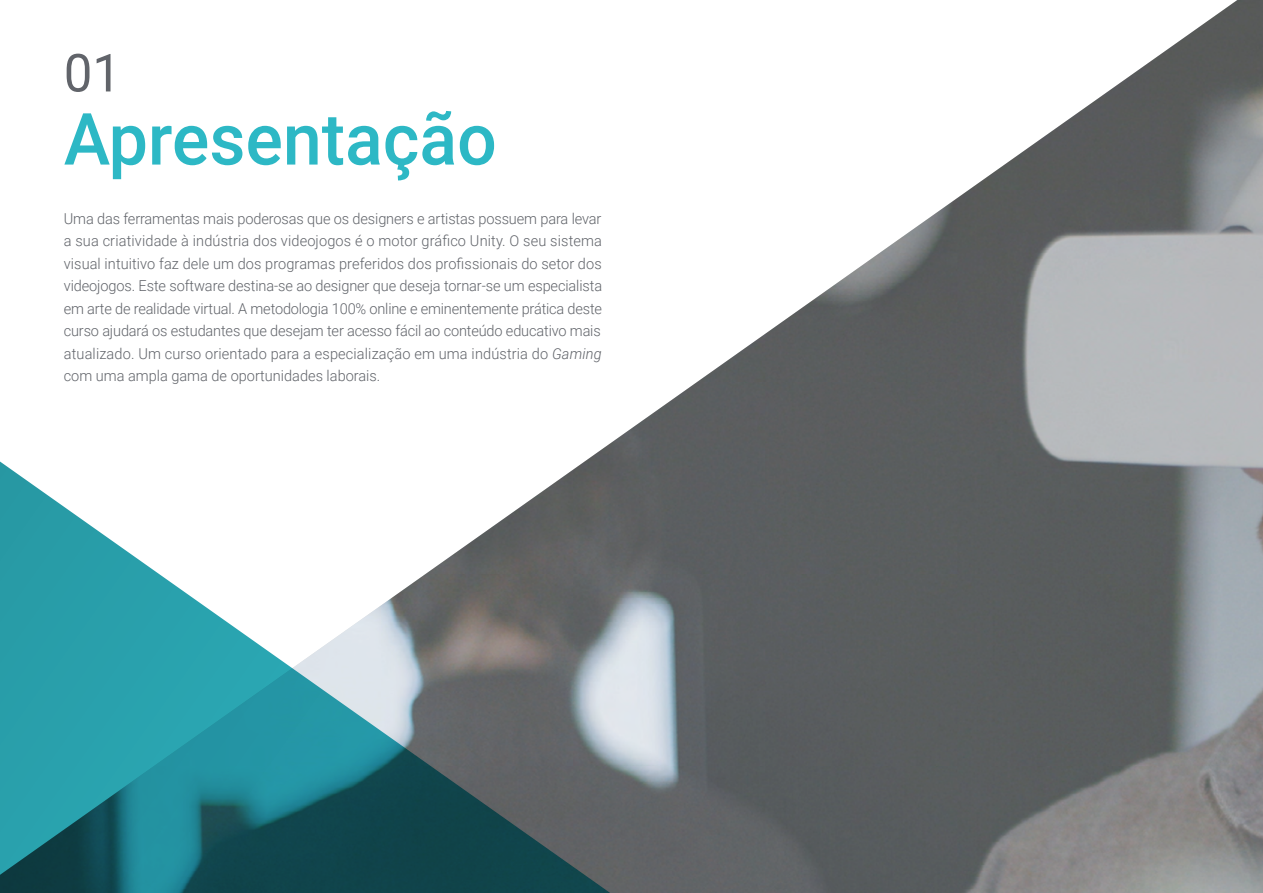
<style>
.page{position:relative;width:1263px;height:893px;background:#fff}
.page>*{position:absolute;margin:0;border:0;box-sizing:border-box;transform-origin:0 0}
.t1{font:500 72px "Roboto";color:#2db8c5}
.t2{font:52.5px "Roboto";color:#61646a}
.t3{font:300 15px/22.5px "Roboto";color:#61646a;text-align:justify}
.s1{font-style:italic}
</style>
<div class="page">
<img style="left:606px;top:0;width:657px;height:893px">
<svg style="left:0;top:446px;width:640px;height:447px"></svg>
<h2 class="t2" style="left:64px;top:36px;width:59px">01</h2>
<h1 class="t1" style="left:64px;top:89px;width:435px">Apresentação</h1>
<p class="t3" style="left:64px;top:207px;width:540px">Uma das ferramentas mais poderosas que os designers e artistas possuem para levar a sua criatividade à indústria dos videojogos é o motor gráfico Unity. O seu sistema visual intuitivo faz dele um dos programas preferidos dos profissionais do setor dos videojogos. Este software destina-se ao designer que deseja tornar-se um especialista em arte de realidade virtual. A metodologia 100% online e eminentemente prática deste curso ajudará os estudantes que desejam ter acesso fácil ao conteúdo educativo mais atualizado. Um curso orientado para a especialização em uma indústria do <span class="s1">Gaming </span>com uma ampla gama de oportunidades laborais.</p>
</div>
